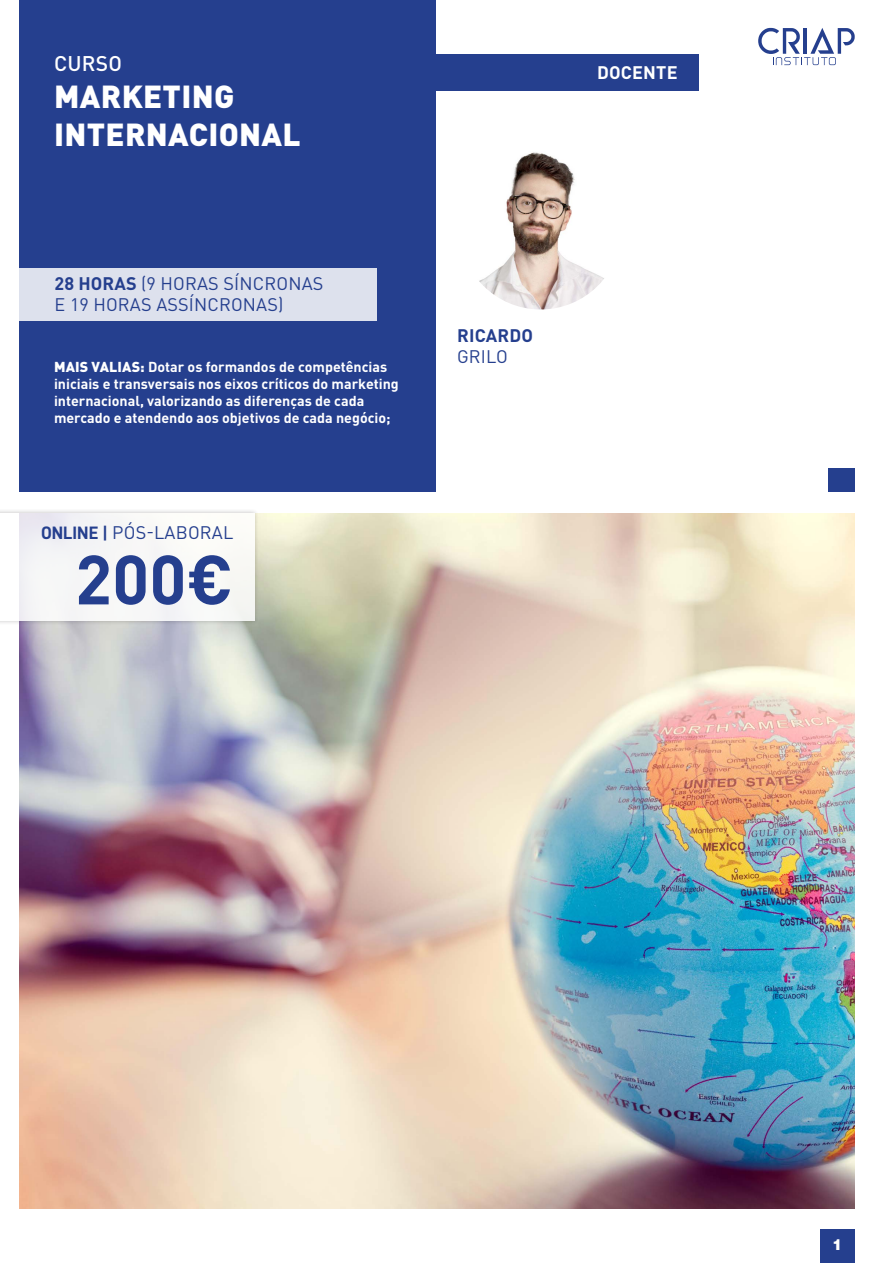
<style>
.page{position:relative;width:893px;height:1263px;background:#fff}
.page>*{position:absolute;margin:0;border:0;box-sizing:border-box;transform-origin:0 0}
.t1{font:700 68.55px "DIN Pro";color:#253f8e}
.t2{font:900 31.5px/37.8px "DIN Pro";letter-spacing:.01em;color:#fff}
.t3{font:500 21px "DIN Pro";letter-spacing:.01em;color:#fff}
.t4{font:18px "DIN Pro";letter-spacing:.01em;color:#253f8e}
.t5{font:700 18px "DIN Pro";letter-spacing:.01em;color:#fff}
.t6{font:700 18px "DIN Pro";letter-spacing:.01em;color:#253f8e}
.t7{font:900 15px "Helvetica LT Std";color:#fff}
.t8{font:700 14.25px/17.1px "DIN Pro";color:#fff}
.s1{font-weight:700}
.s2{font-weight:900}
.s3{font-family:"D DIN Bold"}
</style>
<div class="page">
<div style="left:820px;top:1229px;width:35px;height:34px;background:#253f8e"></div>
<div style="left:424px;top:54px;width:275px;height:37px;background:#253f8e"></div>
<div style="left:19px;top:0;width:417px;height:492px;background:#253f8e"></div>
<img style="left:19px;top:513px;width:836px;height:696px">
<div style="left:0;top:268px;width:376px;height:52px;background:#dde1ed"></div>
<div style="left:0;top:509px;width:259px;height:116px;background:#231f20;opacity:.28"></div>
<div style="left:0;top:513px;width:254px;height:108px;background:#f7f7f7"></div>
<div style="left:829px;top:468px;width:26px;height:24px;background:#253f8e"></div>
<svg style="left:758px;top:28px;width:97px;height:37px"></svg>
<img style="left:460px;top:147px;width:162px;height:162px;border-radius:81px">
<p class="t3" style="left:54px;top:49px;width:69px">CURSO</p>
<p class="t2" style="left:54px;top:77px;width:248px">MARKETING<br>INTERNACIONAL</p>
<p class="t4" style="left:55px;top:271px;width:270px"><span class="s1">28 HORAS</span> (9 HORAS SÍNCRONAS</p>
<p class="t4" style="left:55px;top:292px;width:230px">E 19 HORAS ASSÍNCRONAS)</p>
<p class="t8" style="left:54px;top:358px;width:346px"><span class="s2">MAIS VALIAS:</span> Dotar os formandos de competências iniciais e transversais nos eixos críticos do marketing internacional, valorizando as diferenças de cada mercado e atendendo aos objetivos de cada negócio;</p>
<p class="t4" style="left:41px;top:521px;width:194px"><span class="s3">ONLINE |</span> PÓS-LABORAL</p>
<p class="t1" style="left:75px;top:533px;width:160px">200€</p>
<p class="t6" style="left:457px;top:323px;width:78px">RICARDO</p>
<p class="t4" style="left:457px;top:345px;width:52px">GRILO</p>
<p class="t5" style="left:597px;top:60px;width:82px">DOCENTE</p>
<p class="t7" style="left:832px;top:1235px;width:12px">1</p>
</div>
